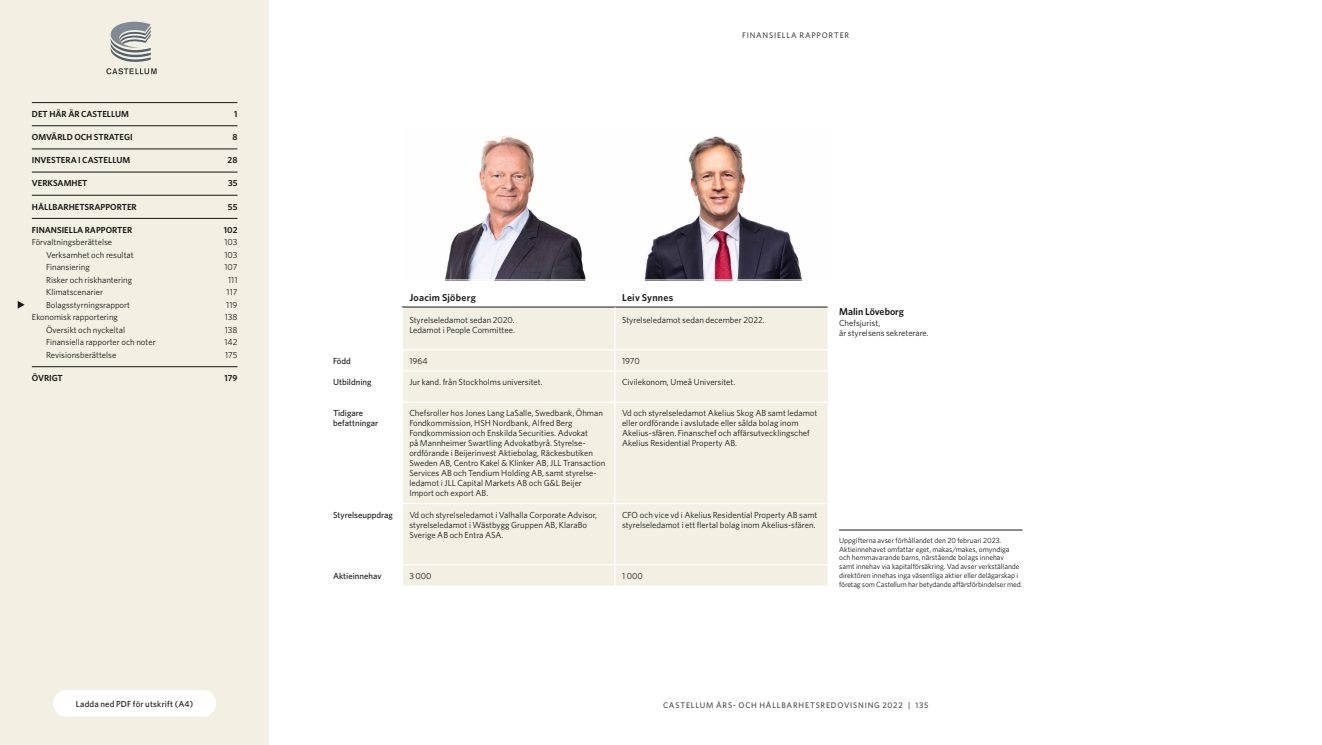
<style>
.page{position:relative;width:1322px;height:745px;background:#fff}
.page>*{position:absolute;margin:0;border:0;box-sizing:border-box;transform-origin:0 0}
.t1{font:600 10px "Whitney";letter-spacing:.02em;color:#181716}
.t2{font:600 10px "Whitney";color:#181716}
.t3{font:8.75px/10px "Whitney";color:#181716}
.t4{font:600 8.75px "Whitney";color:#181716}
.t5{font:500 8.75px/10px "Whitney";color:#181716}
.t6{font:500 8.75px "Whitney";letter-spacing:.02em;color:#181716}
.t7{font:500 8.12px "Whitney";letter-spacing:.095em;color:#484847}
.t8{font:7.5px/8.8px "Whitney";color:#181716}
</style>
<div class="page">
<div style="left:0;top:0;width:269px;height:744px;background:#f3efe3"></div>
<svg style="left:106px;top:68px;width:51px;height:6px"></svg>
<svg style="left:111px;top:21px;width:40px;height:41px"></svg>
<div style="left:53px;top:689px;width:163px;height:27px;background:#fff;border-radius:13px"></div>
<hr style="left:32px;top:102px;width:205px;height:1px;background:#181716">
<hr style="left:32px;top:125px;width:205px;height:1px;background:#181716">
<hr style="left:32px;top:149px;width:205px;height:1px;background:#181716">
<hr style="left:32px;top:172px;width:205px;height:1px;background:#181716">
<hr style="left:32px;top:195px;width:205px;height:1px;background:#181716">
<hr style="left:32px;top:218px;width:205px;height:1px;background:#181716">
<hr style="left:32px;top:366px;width:205px;height:1px;background:#181716">
<svg style="left:18px;top:301px;width:7px;height:7px"></svg>
<div style="left:403px;top:307px;width:424px;height:278px;background:#f3efe3"></div>
<div style="left:615px;top:371px;width:212px;height:31px;background:#f3efe3"></div>
<hr style="left:402px;top:306px;width:213px;height:1px;background:#181716">
<hr style="left:615px;top:306px;width:212px;height:1px;background:#181716">
<hr style="left:403px;top:349px;width:211px;height:1px;background:#fff">
<hr style="left:615px;top:349px;width:212px;height:1px;background:#fff">
<hr style="left:403px;top:370px;width:211px;height:1px;background:#fff">
<hr style="left:615px;top:370px;width:212px;height:1px;background:#fff">
<hr style="left:403px;top:401px;width:211px;height:1px;background:#fff">
<hr style="left:615px;top:401px;width:212px;height:1px;background:#fff">
<hr style="left:403px;top:502px;width:211px;height:2px;background:#fff">
<hr style="left:615px;top:502px;width:212px;height:2px;background:#fff">
<hr style="left:403px;top:563px;width:211px;height:2px;background:#fff">
<hr style="left:615px;top:563px;width:212px;height:2px;background:#fff">
<hr style="left:614px;top:307px;width:1px;height:42px;background:#fff">
<svg style="left:614px;top:349px;width:1px;height:22px"></svg>
<hr style="left:614px;top:371px;width:1px;height:31px;background:#fff">
<hr style="left:614px;top:402px;width:1px;height:101px;background:#fff">
<hr style="left:614px;top:503px;width:1px;height:61px;background:#fff">
<svg style="left:614px;top:564px;width:1px;height:21px"></svg>
<img style="left:445px;top:136px;width:357px;height:142px">
<div style="left:402px;top:128px;width:213px;height:152px;border:1px solid #fff"></div>
<hr style="left:839px;top:529px;width:183px;height:1px;background:#181716">
<div style="left:615px;top:128px;width:212px;height:152px;border:1px solid #fff"></div>
<p class="t4" style="left:32px;top:108px;width:99px">DET HÄR ÄR CASTELLUM</p>
<p class="t4" style="left:234px;top:108px;width:5px">1</p>
<p class="t4" style="left:32px;top:131px;width:102px">OMVÄRLD OCH STRATEGI</p>
<p class="t4" style="left:232px;top:131px;width:7px">8</p>
<p class="t4" style="left:32px;top:154px;width:100px">INVESTERA I CASTELLUM</p>
<p class="t4" style="left:228px;top:154px;width:11px">28</p>
<p class="t4" style="left:32px;top:177px;width:57px">VERKSAMHET</p>
<p class="t4" style="left:228px;top:177px;width:11px">35</p>
<p class="t4" style="left:32px;top:200px;width:106px">HÅLLBARHETSRAPPORTER</p>
<p class="t4" style="left:228px;top:200px;width:11px">55</p>
<p class="t4" style="left:32px;top:224px;width:102px">FINANSIELLA RAPPORTER</p>
<p class="t4" style="left:224px;top:224px;width:15px">102</p>
<p class="t3" style="left:32px;top:237px;width:82px">Förvaltningsberättelse</p>
<p class="t3" style="left:224px;top:237px;width:15px">103</p>
<p class="t3" style="left:46px;top:249px;width:89px">Verksamhet och resultat</p>
<p class="t3" style="left:224px;top:249px;width:15px">103</p>
<p class="t3" style="left:46px;top:262px;width:45px">Finansiering</p>
<p class="t3" style="left:224px;top:262px;width:14px">107</p>
<p class="t3" style="left:46px;top:274px;width:88px">Risker och riskhantering</p>
<p class="t3" style="left:228px;top:274px;width:11px">111</p>
<p class="t3" style="left:46px;top:287px;width:59px">Klimatscenarier</p>
<p class="t3" style="left:227px;top:287px;width:12px">117</p>
<p class="t3" style="left:46px;top:299px;width:86px">Bolagsstyrningsrapport</p>
<p class="t3" style="left:226px;top:299px;width:13px">119</p>
<p class="t3" style="left:32px;top:312px;width:88px">Ekonomisk rapportering</p>
<p class="t3" style="left:225px;top:312px;width:14px">138</p>
<p class="t3" style="left:46px;top:324px;width:81px">Översikt och nyckeltal</p>
<p class="t3" style="left:225px;top:324px;width:14px">138</p>
<p class="t3" style="left:46px;top:337px;width:111px">Finansiella rapporter och noter</p>
<p class="t3" style="left:224px;top:337px;width:14px">142</p>
<p class="t3" style="left:46px;top:349px;width:72px">Revisionsberättelse</p>
<p class="t3" style="left:225px;top:349px;width:14px">175</p>
<p class="t4" style="left:32px;top:372px;width:33px">ÖVRIGT</p>
<p class="t4" style="left:224px;top:372px;width:15px">179</p>
<p class="t6" style="left:76px;top:697px;width:119px">Ladda ned PDF för utskrift (A4)</p>
<p class="t7" style="left:742px;top:30px;width:64px">fi nansi ella rapport</p>
<p class="t7" style="left:839px;top:30px;width:9px">er</p>
<p class="t1" style="left:409px;top:291px;width:68px">Joacim Sjöberg</p>
<p class="t1" style="left:622px;top:291px;width:53px">Leiv Synnes</p>
<p class="t3" style="left:409px;top:314px;width:107px">Styrelseledamot sedan 2020.<br>Ledamot i People Committee.</p>
<p class="t3" style="left:622px;top:314px;width:144px">Styrelseledamot sedan december 2022.</p>
<p class="t5" style="left:333px;top:355px;width:19px">Född</p>
<p class="t3" style="left:409px;top:355px;width:20px">1964</p>
<p class="t3" style="left:622px;top:355px;width:19px">1970</p>
<p class="t5" style="left:333px;top:376px;width:40px">Utbildning</p>
<p class="t3" style="left:409px;top:376px;width:135px">Jur kand. från Stockholms universitet.</p>
<p class="t3" style="left:622px;top:376px;width:115px">Civilekonom, Umeå Universitet.</p>
<p class="t5" style="left:333px;top:408px;width:47px">Tidigare befattningar</p>
<p class="t3" style="left:409px;top:408px;width:198px">Chefsroller hos Jones Lang LaSalle, Swedbank, Öhman Fondkommission, HSH Nordbank, Alfred Berg Fondkommission och Enskilda Securities. Advokat<br>på Mannheimer Swartling Advokatbyrå. Styrelse&shy;ordförande i Beijerinvest Aktiebolag, Räckesbutiken Sweden AB, Centro Kakel &amp; Klinker AB, JLL Transaction Services AB och Tendium Holding AB, samt styrelse&shy;ledamot i JLL Capital Markets AB och G&amp;L Beijer Import och export AB.</p>
<p class="t3" style="left:622px;top:408px;width:197px">Vd och styrelseledamot Akelius Skog AB samt ledamot eller ordförande i avslutade eller sålda bolag inom Akelius-sfären. Finanschef och affärsutvecklingschef Akelius Residential Property AB.</p>
<p class="t5" style="left:333px;top:509px;width:61px">Styrelseuppdrag</p>
<p class="t3" style="left:409px;top:509px;width:189px">Vd och styrelseledamot i Valhalla Corporate Advisor, styrelseledamot i Wästbygg Gruppen AB, KlaraBo<br>Sverige AB och Entra ASA.</p>
<p class="t3" style="left:622px;top:509px;width:197px">CFO och vice vd i Akelius Residential Property AB samt styrelseledamot i ett flertal bolag inom Akelius-sfären.</p>
<p class="t5" style="left:333px;top:570px;width:50px">Aktieinnehav</p>
<p class="t3" style="left:409px;top:570px;width:24px">3 000</p>
<p class="t3" style="left:622px;top:570px;width:22px">1 000</p>
<p class="t2" style="left:839px;top:304px;width:67px">Malin Löveborg</p>
<p class="t3" style="left:839px;top:317px;width:91px">Chefsjurist,<br>är styrelsens sekreterare.</p>
<p class="t8" style="left:839px;top:535px;width:185px">Uppgifterna avser förhållandet den 20 februari 2023.<br>Aktieinnehavet omfattar eget, makas/makes, omyndiga och hemmavarande barns, närstående bolags innehav<br>samt innehav via kapitalförsäkring. Vad avser verkställande direktören innehas inga väsentliga aktier eller delägarskap i företag som Castellum har betydande affärsförbindelser med.</p>
<p class="t7" style="left:663px;top:699px;width:103px">CASTELLUM ÅRS- OCH HÅLL</p>
<p class="t7" style="left:781px;top:699px;width:148px">BARHETSREDOVISN ING 2022 | 135</p>
</div>
